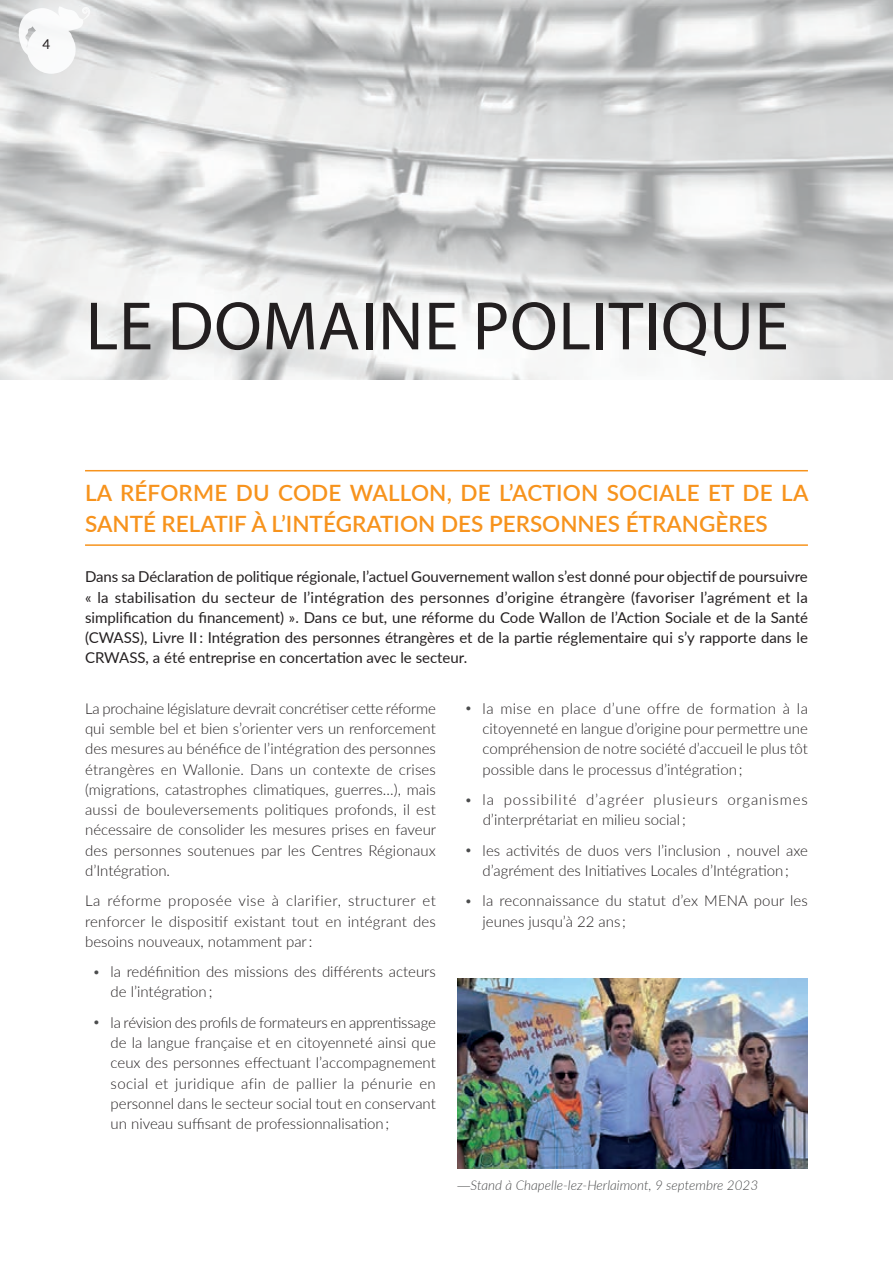
<style>
.page{position:relative;width:893px;height:1263px;background:#fff}
.page>*{position:absolute;margin:0;border:0;box-sizing:border-box;transform-origin:0 0}
.t1{font:69px "Myriad Pro";letter-spacing:.01em;color:#231f20}
.t2{font:600 22.5px/30.3px "Lato";color:#f7931d}
.t3{font:300 15px/20.2px "Lato";color:#231f20;text-align:justify}
.t4{font:15px/20.2px "Lato";color:#231f20;text-align:justify}
.t5{font:300 15px/20.2px "Lato";letter-spacing:.06em;color:#231f20}
.t6{font:italic 300 13.5px "Lato";color:#4b4c4d}
.t7{font:13.5px "Lato";color:#231f20}
.s1{font-weight:400;font-size:10.5px;color:#4b4c4d}
.s2{font-family:"Myriad Pro";font-style:normal}
</style>
<div class="page">
<img style="left:0;top:0;width:893px;height:380px">
<hr style="left:85px;top:470px;width:723px;height:1px;background:#f7931d">
<hr style="left:85px;top:544px;width:723px;height:2px;background:#f7931d">
<img style="left:457px;top:978px;width:351px;height:191px">
<svg style="left:19px;top:6px;width:71px;height:68px"></svg>
<p class="t7" style="left:43px;top:34px;width:9px">4</p>
<h1 class="t1" style="left:86px;top:284px;width:704px">LE DOMAINE POLITIQUE</h1>
<h2 class="t2" style="left:85px;top:477px;width:725px">LA RÉFORME DU CODE WALLON, DE L’ACTION SOCIALE ET DE LA<br>SANTÉ RELATIF À L’INTÉGRATION DES PERSONNES ÉTRANGÈRES</h2>
<p class="t4" style="left:85px;top:566px;width:724px">Dans sa Déclaration de politique régionale, l’actuel Gouvernement wallon s’est donné pour objectif de poursuivre « la stabilisation du secteur de l’intégration des personnes d’origine étrangère (favoriser l’agrément et la simplification du financement) ». Dans ce but, une réforme du Code Wallon de l’Action Sociale et de la Santé (CWASS), Livre II : Intégration des personnes étrangères et de la partie réglementaire qui s’y rapporte dans le CRWASS, a été entreprise en concertation avec le secteur.</p>
<p class="t3" style="left:85px;top:698px;width:353px">La prochaine législature devrait concrétiser cette réforme qui semble bel et bien s’orienter vers un renforcement des mesures au bénéfice de l’intégration des personnes étrangères en Wallonie. Dans un contexte de crises (migrations, catastrophes climatiques, guerres…), mais aussi de bouleversements politiques profonds, il est nécessaire de consolider les mesures prises en faveur des personnes soutenues par les Centres Régionaux d’Intégration.</p>
<p class="t3" style="left:85px;top:890px;width:352px">La réforme proposée vise à clarifier, structurer et renforcer le dispositif existant tout en intégrant des besoins nouveaux, notamment par :</p>
<p class="t3" style="left:111px;top:961px;width:327px;text-indent:-17px"><span class="s1">ҋ</span> la redéfinition des missions des différents acteurs de l’intégration ;</p>
<p class="t3" style="left:111px;top:1012px;width:327px;text-indent:-17px"><span class="s1">ҋ</span> la révision des profils de formateurs en apprentissage de la langue française et en citoyenneté ainsi que ceux des personnes effectuant l’accompagnement social et juridique afin de pallier la pénurie en personnel dans le secteur social tout en conservant un niveau suffisant de professionnalisation ;</p>
<p class="t3" style="left:483px;top:698px;width:327px;text-indent:-17px"><span class="s1">ҋ</span> la mise en place d’une offre de formation à la citoyenneté en langue d’origine pour permettre une compréhension de notre société d’accueil le plus tôt possible dans le processus d’intégration ;</p>
<p class="t5" style="left:483px;top:789px;width:327px;text-indent:-17px"><span class="s1">ҋ</span> la possibilité d’agréer plusieurs organismes d’interprétariat en milieu social ;</p>
<p class="t3" style="left:466px;top:839px;width:344px;text-align:center"><span class="s1">ҋ</span> les activités de duos vers l’inclusion , nouvel axe d’agrément des Initiatives Locales d’Intégration ;</p>
<p class="t3" style="left:483px;top:890px;width:327px;text-indent:-17px"><span class="s1">ҋ</span> la reconnaissance du statut d’ex MENA pour les jeunes jusqu’à 22 ans ;</p>
<p class="t6" style="left:457px;top:1175px;width:303px"><span class="s2">—</span>Stand à Chapelle-lez-Herlaimont, 9 septembre 2023</p>
</div>
